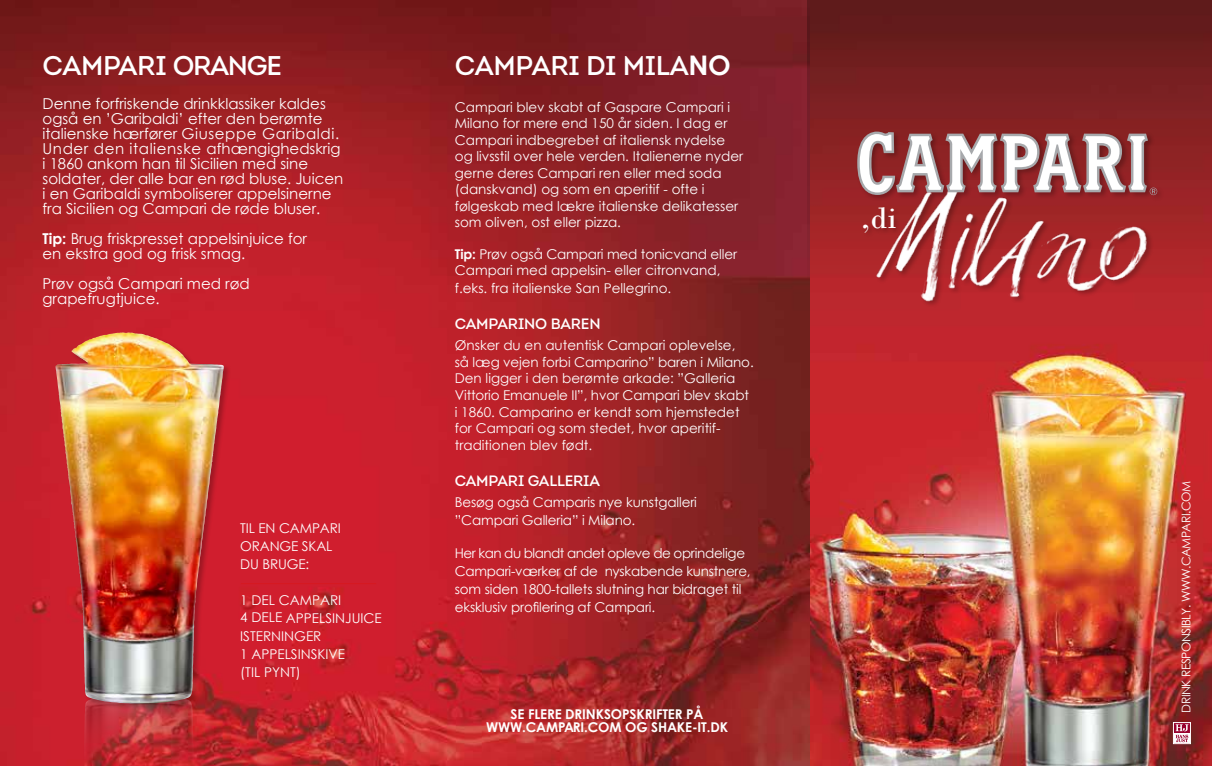
<style>
.page{position:relative;width:1212px;height:766px;background:#fff}
.page>*{position:absolute;margin:0;border:0;box-sizing:border-box;transform-origin:0 0}
.t1{font:31.05px "Bodoni";color:#fff}
.t2{font:27px "Intro";letter-spacing:-.01em;color:#fff}
.t3{font:27px "Intro";letter-spacing:-.05em;color:#fff}
.t4{font:15px/15px "Century Gothic";color:#fff}
.t5{font:15px "Intro";letter-spacing:-.01em;color:#fff}
.t6{font:13.5px/16.5px "Century Gothic";color:#fff}
.t7{font:13.5px/18px "Century Gothic";letter-spacing:-.02em;color:#fff}
.t8{font:700 13.5px/13.5px "Century Gothic";letter-spacing:-.01em;color:#fff;text-align:center}
.t9{font:12px "Century Gothic";letter-spacing:-.04em;color:#fff}
.s1{font-family:"Century Gothic";font-weight:700}
.s2{font-weight:700}
</style>
<div class="page">
<img style="left:809px;top:381px;width:403px;height:384px">
<img style="left:0;top:0;width:809px;height:765px">
<hr style="left:241px;top:583px;width:135px;height:1px;background:#d71920">
<svg style="left:1175px;top:724px;width:13px;height:17px"></svg>
<div style="left:1173px;top:722px;width:17px;height:21px;border:1px solid #fff"></div>
<img style="left:83px;top:710px;width:111px;height:55px">
<div style="left:54px;top:331px;width:177px;height:379px;background:#000;opacity:.25"></div>
<img style="left:55px;top:332px;width:67px;height:183px">
<svg style="left:807px;top:0;width:405px;height:278px;background:#6f1d1e"></svg>
<img style="left:809px;top:122px;width:403px;height:259px">
<svg style="left:857px;top:131px;width:300px;height:64px"></svg>
<h2 class="t3" style="left:43px;top:49px;width:241px">CAMPARI ORANGE</h2>
<h2 class="t2" style="left:455px;top:49px;width:277px">CAMPARI DI MILA<span class="s1">NO</span></h2>
<p class="t4" style="left:43px;top:95px;width:302px">Denne forfriskende drinkklassiker kaldes også en ’Garibaldi’ efter den berømte italienske hærfører Giuseppe Garibaldi.<br>Under den italienske afhængighedskrig i 1860 ankom han til Sicilien med sine soldater, der alle bar en rød bluse. Juicen i en Garibaldi symboliserer appelsinerne fra Sicilien og Campari de røde bluser.</p>
<p class="t4" style="left:43px;top:230px;width:266px"><span class="s2">Tip:</span> Brug friskpresset appelsinjuice for en ekstra god og frisk smag.</p>
<p class="t4" style="left:43px;top:275px;width:209px">Prøv også Campari med rød grapefrugtjuice.</p>
<p class="t6" style="left:240px;top:518px;width:102px;line-height:18px">TIL EN CAMPARI<br>ORANGE SKAL<br>DU BRUGE:</p>
<p class="t6" style="left:240px;top:590px;width:143px;line-height:18px">1 DEL CAMPARI<br>4 DELE APPELSINJUICE<br>ISTERNINGER<br>1 APPELSINSKIVE<br>(TIL PYNT)</p>
<p class="t6" style="left:455px;top:98px;width:290px">Campari blev skabt af Gaspare Campari i Milano for mere end 150 år siden. I dag er Campari indbegrebet af italiensk nydelse og livsstil over hele verden. Italienerne nyder gerne deres Campari ren eller med soda (danskvand) og som en aperitif - ofte i følgeskab med lækre italienske delikatesser som oliven, ost eller pizza.</p>
<p class="t6" style="left:455px;top:245px;width:284px"><span class="s2">Tip:</span> Prøv også Campari med tonicvand eller<br>Campari med appelsin- eller citronvand,</p>
<p class="t6" style="left:455px;top:280px;width:218px">f.eks. fra italienske San Pellegrino.</p>
<p class="t5" style="left:455px;top:315px;width:147px">CAMPARINO BAREN</p>
<p class="t6" style="left:455px;top:337px;width:300px">Ønsker du en autentisk Campari oplevelse,<br>så læg vejen forbi Camparino” baren i Milano.<br>Den ligger i den berømte arkade: ”Galleria Vittorio Emanuele II”, hvor Campari blev skabt i 1860. Camparino er kendt som hjemstedet for Campari og som stedet, hvor aperitif&shy;traditionen blev født.</p>
<p class="t5" style="left:455px;top:471px;width:147px">CAMPARI GALLERIA</p>
<p class="t6" style="left:455px;top:492px;width:244px;line-height:18px">Besøg også Camparis nye kunstgalleri ”Campari Galleria” i Milano.</p>
<p class="t7" style="left:455px;top:543px;width:297px">Her kan du blandt andet opleve de oprindelige Campari-værker af de nyskabende kunstnere, som siden 1800-tallets slutning har bidraget til eksklusiv profilering af Campari.</p>
<p class="t8" style="left:486px;top:706px;width:244px">SE FLERE DRINKSOPSKRIFTER PÅ<br>WWW.CAMPARI.COM OG SHAKE-IT.DK</p>
<h1 class="t1" style="left:861px;top:199px;width:36px">, di</h1>
<p class="t9" style="left:1178px;top:712px;width:233px;rotate:-90deg">DRINK RESPONSIBLY. WWW.CAMPARI.COM</p>
</div>
